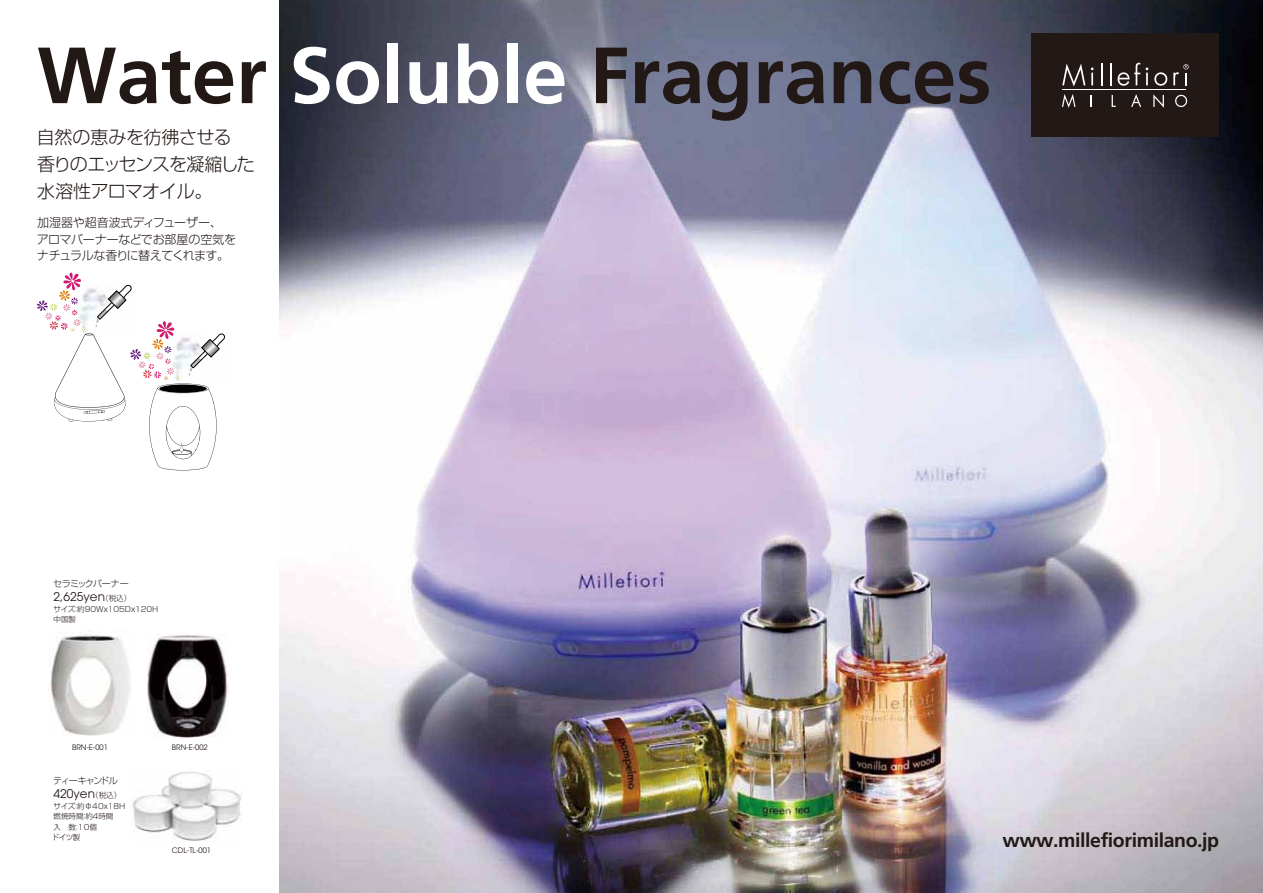
<style>
.page{position:relative;width:1263px;height:893px;background:#fff}
.page>*{position:absolute;margin:0;border:0;box-sizing:border-box;transform-origin:0 0}
.t1{font:700 79.5px "Frutiger";color:#221815}
.t2{font:700 19.5px "Frutiger";letter-spacing:-.02em;color:#221815}
.t3{font:300 18px/27px "Shin Go Pro";letter-spacing:-.03em;color:#221815}
.t4{font:300 12px/16.5px "Shin Go Pro";letter-spacing:-.025em;color:#221815}
.t5{font:12px "Avant Garde";color:#221815}
.t6{font:300 9px "Shin Go Pro";letter-spacing:-.08em;color:#221815}
.t7{font:300 9px "Shin Go Pro";letter-spacing:-.12em;color:#221815}
.t8{font:300 7.5px/10.5px "Shin Go Pro";color:#221815}
.t9{font:7.5px "Avant Garde";color:#221815}
.s1{color:#fff}
.s2{font-family:"Shin Go Pro";font-weight:300;font-size:7.5px}
</style>
<div class="page">
<img style="left:279px;top:0;width:984px;height:893px">
<img style="left:147px;top:634px;width:81px;height:103px">
<img style="left:48px;top:634px;width:82px;height:102px">
<svg style="left:37px;top:272px;width:188px;height:198px"></svg>
<img style="left:132px;top:771px;width:109px;height:70px">
<div style="left:1032px;top:33px;width:187px;height:104px;background:#221815"></div>
<svg style="left:1062px;top:64px;width:23px;height:23px"></svg>
<svg style="left:1091px;top:67px;width:2px;height:18px"></svg>
<svg style="left:1101px;top:63px;width:1px;height:22px"></svg>
<svg style="left:1110px;top:63px;width:1px;height:22px"></svg>
<svg style="left:1117px;top:63px;width:23px;height:23px"></svg>
<svg style="left:1146px;top:67px;width:2px;height:18px"></svg>
<svg style="left:1154px;top:72px;width:13px;height:14px"></svg>
<svg style="left:1062px;top:94px;width:13px;height:14px"></svg>
<svg style="left:1090px;top:95px;width:2px;height:12px"></svg>
<svg style="left:1112px;top:95px;width:4px;height:12px"></svg>
<svg style="left:1131px;top:94px;width:10px;height:13px"></svg>
<svg style="left:1153px;top:94px;width:11px;height:14px"></svg>
<svg style="left:1175px;top:95px;width:12px;height:12px"></svg>
<hr style="left:1062px;top:89px;width:124px;height:1px;background:#fff">
<svg style="left:1173px;top:64px;width:16px;height:22px"></svg>
<h1 class="t1" style="left:37px;top:29px;width:956px">Water <span class="s1">Soluble</span> Fragrances</h1>
<h3 class="t3" style="left:37px;top:121px;width:219px">自然の恵みを彷彿させる<br>香りのエッセンスを凝縮した水溶性アロマオイル。</h3>
<h3 class="t4" style="left:37px;top:213px;width:201px">加湿器や超音波式ディフューザー、アロマバーナーなどでお部屋の空気をナチュラルな香りに替えてくれます。</h3>
<p class="t6" style="left:53px;top:576px;width:77px">セラミックバーナー</p>
<h3 class="t5" style="left:54px;top:590px;width:79px">2,625yen<span class="s2">（税込）</span></h3>
<p class="t8" style="left:53px;top:603px;width:106px">サイズ：約90Ｗｘ105Ｄx120H中国製</p>
<p class="t9" style="left:72px;top:743px;width:37px">BRN-E-001</p>
<p class="t7" style="left:53px;top:773px;width:66px">ティーキャンドル</p>
<h3 class="t5" style="left:54px;top:787px;width:69px">420yen<span class="s2">（税込）</span></h3>
<p class="t8" style="left:52px;top:800px;width:75px">サイズ：約Ф40x18H燃焼時間：約４時間<br>入　数：10個<br>ドイツ製</p>
<p class="t9" style="left:172px;top:743px;width:37px">BRN-E-002</p>
<p class="t9" style="left:172px;top:846px;width:41px">CDL-TL-001</p>
<h2 class="t2" style="left:1002px;top:828px;width:218px">www.millefiorimilano.jp</h2>
</div>
